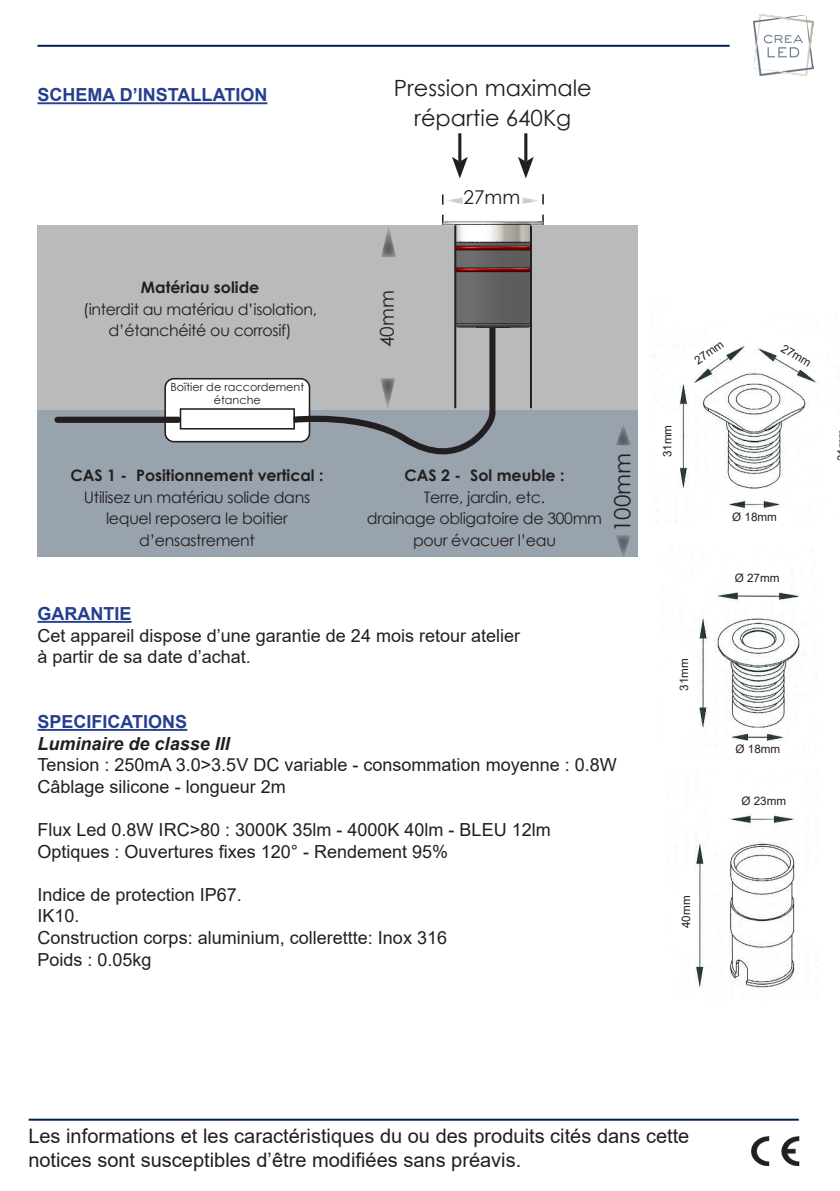
<style>
.page{position:relative;width:840px;height:1191px;background:#fff}
.page>*{position:absolute;margin:0;border:0;box-sizing:border-box;transform-origin:0 0}
.t1{font:22.4px/30.6px "Century Gothic";color:#231f20;text-align:center}
.t2{font:20px/24px "Arial";color:#231f20}
.t3{font:19px "Century Gothic";color:#231f20}
.t4{font:18px/21.6px "Arial";color:#231f20}
.t5{font:700 18px "Arial";color:#253f8e}
.t6{font:15.8px/21.6px "Century Gothic";letter-spacing:-.02em;color:#231f20;text-align:center}
.t7{font:700 15.8px "Century Gothic";color:#231f20}
.t8{font:11.6px "Arial";color:#231f20}
.t9{font:11.2px "Century Gothic";color:#231f20}
.s1{font-weight:700}
.s2{font-weight:700;font-style:italic}
</style>
<div class="page">
<img style="left:751px;top:1136px;width:49px;height:29px">
<hr style="left:37px;top:45px;width:692px;height:2px;background:#001f53">
<img style="left:753px;top:15px;width:60px;height:60px">
<hr style="left:29px;top:1118px;width:769px;height:2px;background:#001f53">
<hr style="left:37px;top:102px;width:230px;height:2px;background:#253f8e">
<hr style="left:37px;top:621px;width:94px;height:2px;background:#253f8e">
<hr style="left:37px;top:729px;width:150px;height:2px;background:#253f8e">
<div style="left:37px;top:397px;width:600px;height:159px;background:#99a3ae"></div>
<div style="left:37px;top:225px;width:600px;height:185px;background:#b8babc"></div>
<svg style="left:442px;top:194px;width:20px;height:27px"></svg>
<svg style="left:522px;top:194px;width:21px;height:27px"></svg>
<hr style="left:458px;top:133px;width:3px;height:29px;background:#231f20">
<svg style="left:452px;top:157px;width:15px;height:22px"></svg>
<hr style="left:524px;top:133px;width:3px;height:29px;background:#231f20">
<svg style="left:518px;top:157px;width:15px;height:22px"></svg>
<svg style="left:615px;top:535px;width:15px;height:23px"></svg>
<svg style="left:616px;top:425px;width:14px;height:20px"></svg>
<div style="left:165px;top:379px;width:144px;height:63px;background:#fff;border-radius:9px"></div>
<div style="left:164px;top:378px;width:146px;height:64px;border:2px solid #231f20;border-radius:9px"></div>
<div style="left:57px;top:417px;width:121px;height:6px;background:#231f20"></div>
<div style="left:180px;top:408px;width:115px;height:21px;border:2px solid #231f20"></div>
<img style="left:442px;top:221px;width:102px;height:106px">
<hr style="left:454px;top:225px;width:2px;height:183px;background:#231f20">
<hr style="left:529px;top:226px;width:2px;height:182px;background:#231f20">
<svg style="left:290px;top:378px;width:206px;height:77px"></svg>
<svg style="left:381px;top:227px;width:15px;height:30px"></svg>
<div style="left:489px;top:327px;width:6px;height:86px;background:#231f20"></div>
<img style="left:653px;top:314px;width:186px;height:209px">
<img style="left:706px;top:496px;width:75px;height:14px">
<div style="left:654px;top:412px;width:25px;height:58px;background:#fff"></div>
<svg style="left:755px;top:325px;width:81px;height:60px"></svg>
<svg style="left:669px;top:319px;width:79px;height:66px"></svg>
<div style="left:828px;top:416px;width:11px;height:58px;background:#fff"></div>
<div style="left:712px;top:512px;width:83px;height:21px;background:#fff"></div>
<img style="left:661px;top:550px;width:155px;height:196px">
<img style="left:731px;top:728px;width:57px;height:14px">
<div style="left:731px;top:565px;width:51px;height:25px;background:#fff"></div>
<div style="left:677px;top:645px;width:12px;height:59px;background:#fff"></div>
<svg style="left:680px;top:553px;width:40px;height:65px"></svg>
<div style="left:727px;top:744px;width:60px;height:21px;background:#fff"></div>
<img style="left:667px;top:771px;width:142px;height:229px">
<div style="left:721px;top:788px;width:84px;height:24px;background:#fff"></div>
<div style="left:675px;top:870px;width:20px;height:83px;background:#fff"></div>
<p class="t5" style="left:37px;top:82px;width:231px">SCHEMA D’INSTALLATION</p>
<p class="t1" style="left:393px;top:72px;width:199px">Pression maximale répartie 640Kg</p>
<p class="t3" style="left:463px;top:184px;width:58px">27mm</p>
<p class="t7" style="left:141px;top:275px;width:120px">Matériau solide</p>
<p class="t6" style="left:83px;top:298px;width:235px">(interdit au matériau d’isolation,</p>
<p class="t6" style="left:109px;top:319px;width:184px">d’étanchéité ou corrosif)</p>
<p class="t9" style="left:170px;top:379px;width:135px">Boîtier de raccordement</p>
<p class="t9" style="left:214px;top:392px;width:49px">étanche</p>
<p class="t7" style="left:70px;top:463px;width:254px">CAS 1 - Positionnement vertical :</p>
<p class="t6" style="left:84px;top:486px;width:227px">Utilisez un matériau solide dans lequel reposera le boitier</p>
<p class="t6" style="left:139px;top:529px;width:117px">d’ensastrement</p>
<p class="t3" style="left:373px;top:347px;width:58px;rotate:-90deg">40mm</p>
<p class="t6" style="left:404px;top:464px;width:162px"><span class="s1">CAS 2 - Sol meuble :<br></span>Terre, jardin, etc.</p>
<p class="t6" style="left:367px;top:507px;width:236px">drainage obligatoire de 300mm</p>
<p class="t6" style="left:413px;top:529px;width:144px">pour évacuer l’eau</p>
<p class="t1" style="left:606px;top:532px;width:81px;rotate:-90deg">100mm</p>
<p class="t5" style="left:37px;top:601px;width:95px">GARANTIE</p>
<p class="t4" style="left:37px;top:624px;width:484px">Cet appareil dispose d’une garantie de 24 mois retour atelier</p>
<p class="t4" style="left:37px;top:646px;width:215px">à partir de sa date d’achat.</p>
<p class="t5" style="left:37px;top:709px;width:151px">SPECIFICATIONS</p>
<p class="t4" style="left:37px;top:732px;width:580px"><span class="s2">Luminaire de classe III<br></span>Tension : 250mA 3.0&gt;3.5V DC variable - consommation moyenne : 0.8W</p>
<p class="t4" style="left:37px;top:775px;width:250px">Câblage silicone - longueur 2m</p>
<p class="t4" style="left:37px;top:819px;width:514px">Flux Led 0.8W IRC&gt;80 : 3000K 35lm - 4000K 40lm - BLEU 12lm</p>
<p class="t4" style="left:37px;top:840px;width:412px">Optiques : Ouvertures fixes 120° - Rendement 95%</p>
<p class="t4" style="left:37px;top:883px;width:206px">Indice de protection IP67.</p>
<p class="t4" style="left:37px;top:905px;width:44px">IK10.</p>
<p class="t4" style="left:37px;top:927px;width:411px">Construction corps: aluminium, collerettte: Inox 316</p>
<p class="t4" style="left:37px;top:948px;width:116px">Poids : 0.05kg</p>
<p class="t8" style="left:690px;top:355px;width:34px;rotate:-36deg">27mm</p>
<p class="t8" style="left:786px;top:340px;width:34px;rotate:31deg">27mm</p>
<p class="t8" style="left:659px;top:457px;width:34px;rotate:-90deg">31mm</p>
<p class="t8" style="left:731px;top:508px;width:46px">Ø 18mm</p>
<p class="t8" style="left:734px;top:570px;width:46px">Ø 27mm</p>
<p class="t8" style="left:675px;top:691px;width:34px;rotate:-90deg">31mm</p>
<p class="t8" style="left:735px;top:740px;width:46px">Ø 18mm</p>
<p class="t8" style="left:741px;top:793px;width:46px">Ø 23mm</p>
<p class="t8" style="left:677px;top:928px;width:34px;rotate:-90deg">40mm</p>
<p class="t2" style="left:28px;top:1123px;width:662px">Les informations et les caractéristiques du ou des produits cités dans cette notices sont susceptibles d’être modifiées sans préavis.</p>
</div>
